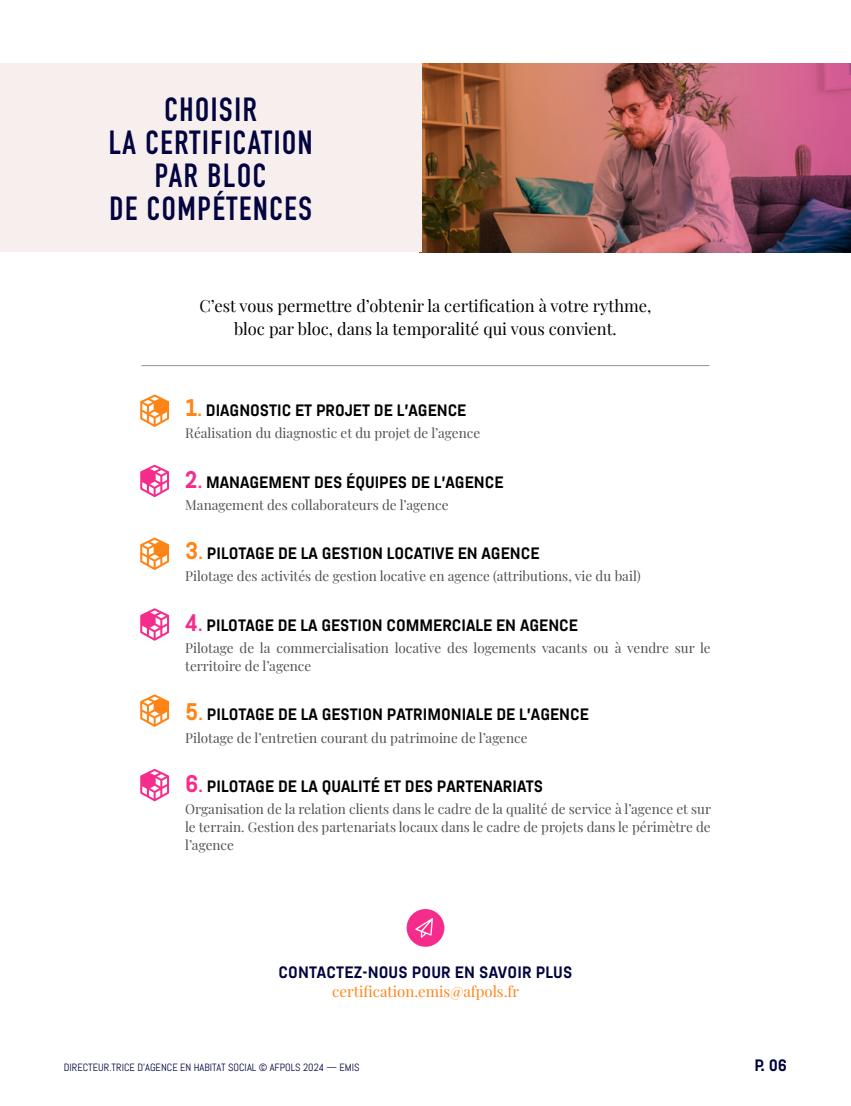
<style>
.page{position:relative;width:851px;height:1106px;background:#fff}
.page>*{position:absolute;margin:0;border:0;box-sizing:border-box;transform-origin:0 0}
.t1{font:33px "DIN Engschrift";letter-spacing:.05em;color:#02033f}
.t2{font:700 16.5px "Abel Pro";color:#000}
.t3{font:16.5px/22.5px "Playfair Display";color:#000;text-align:center}
.t4{font:700 16.5px "Abel Pro";letter-spacing:.01em;color:#02033f}
.t5{font:15px "Playfair Display";color:#ff8416}
.t6{font:13.5px/18px "Playfair Display";color:#515151}
.t7{font:10.5px "Abel Pro";color:#02033f}
.s1{font-size:24px;color:#ff8416}
.s2{color:#ff8416}
.s3{font-size:24px;color:#f62c8c}
.s4{color:#f62c8c}
</style>
<div class="page">
<img style="left:421px;top:64px;width:429px;height:188px">
<div style="left:0;top:64px;width:421px;height:188px;background:#f6efed"></div>
<svg style="left:140px;top:394px;width:29px;height:33px"></svg>
<svg style="left:140px;top:537px;width:29px;height:33px"></svg>
<svg style="left:140px;top:694px;width:29px;height:33px"></svg>
<svg style="left:140px;top:464px;width:29px;height:33px"></svg>
<svg style="left:140px;top:608px;width:29px;height:32px"></svg>
<svg style="left:140px;top:769px;width:29px;height:32px"></svg>
<hr style="left:141px;top:365px;width:568px;height:1px;background:#929292">
<div style="left:406px;top:909px;width:38px;height:37px;background:#f62c8c;border-radius:50%"></div>
<svg style="left:415px;top:918px;width:18px;height:19px"></svg>
<h1 class="t1" style="left:164px;top:90px;width:82px">CHOISIR</h1>
<h1 class="t1" style="left:109px;top:123px;width:205px">LA CERTIFICATION</h1>
<h1 class="t1" style="left:155px;top:156px;width:113px">PAR BLOC</h1>
<h1 class="t1" style="left:109px;top:189px;width:132px">DE COMPÉTENCE</h1>
<h1 class="t1" style="left:298px;top:189px;width:15px">S</h1>
<p class="t3" style="left:199px;top:294px;width:453px">C’est vous permettre d’obtenir la certification à votre rythme, bloc par bloc, dans la temporalité qui vous convient.</p>
<p class="t2" style="left:185px;top:399px;width:283px"><span class="s1">1</span><span class="s2">.</span> DIAGNOSTIC ET PROJET DE L’AGENCE</p>
<p class="t6" style="left:185px;top:423px;width:296px">Réalisation du diagnostic et du projet de l’agence</p>
<p class="t2" style="left:185px;top:470px;width:320px"><span class="s3">2</span><span class="s4">.</span> MANAGEMENT DES ÉQUIPES DE L’AGENCE</p>
<p class="t6" style="left:185px;top:494px;width:265px">Management des collaborateurs de l’agence</p>
<p class="t2" style="left:185px;top:542px;width:356px"><span class="s1">3</span><span class="s2">.</span> PILOTAGE DE LA GESTION LOCATIVE EN AGENCE</p>
<p class="t6" style="left:185px;top:566px;width:457px">Pilotage des activités de gestion locative en agence (attributions, vie du bail)</p>
<p class="t2" style="left:185px;top:613px;width:394px"><span class="s3">4</span><span class="s4">.</span> PILOTAGE DE LA GESTION COMMERCIALE EN AGENCE</p>
<p class="t6" style="left:185px;top:638px;width:527px">Pilotage de la commercialisation locative des logements vacants ou à vendre sur le territoire de l’agence</p>
<p class="t2" style="left:185px;top:703px;width:405px"><span class="s1">5</span><span class="s2">.</span> PILOTAGE DE LA GESTION PATRIMONIALE DE L’AGENCE</p>
<p class="t6" style="left:185px;top:727px;width:344px">Pilotage de l’entretien courant du patrimoine de l’agence</p>
<p class="t2" style="left:185px;top:774px;width:359px"><span class="s3">6</span><span class="s4">.</span> PILOTAGE DE LA QUALITÉ ET DES PARTENARIATS</p>
<p class="t6" style="left:185px;top:799px;width:527px;text-align:justify">Organisation de la relation clients dans le cadre de la qualité de service à l’agence et sur le terrain. Gestion des partenariats locaux dans le cadre de projets dans le périmètre de l’agence</p>
<p class="t4" style="left:278px;top:960px;width:276px">CONTACTEZ-NOUS POUR EN SAVOIR PLUS</p>
<p class="t5" style="left:332px;top:980px;width:188px">certification.emis@afpols.fr</p>
<p class="t7" style="left:64px;top:1061px;width:297px">DIRECTEUR.TRICE D’AGENCE EN HABITAT SOCIAL © AFPOLS 2024 — EMIS</p>
<p class="t4" style="left:754px;top:1054px;width:34px">P. 06</p>
</div>
